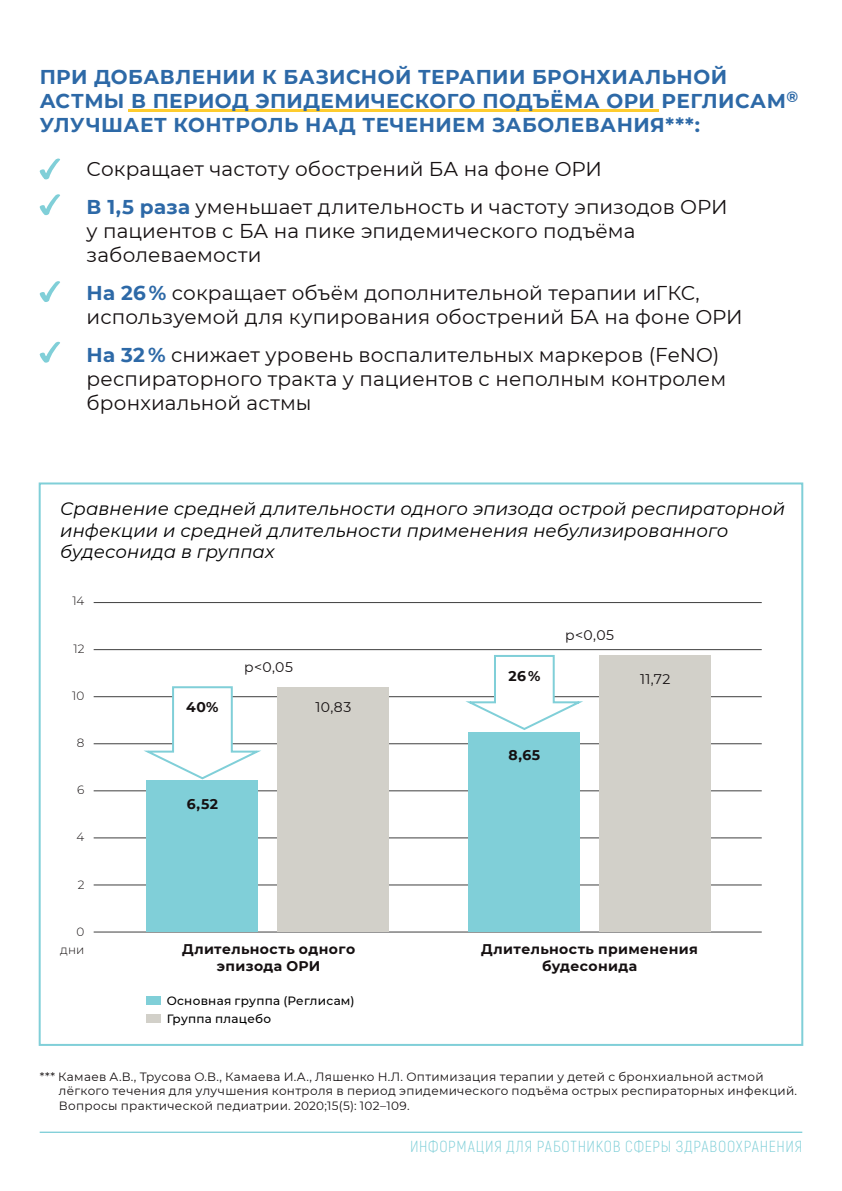
<style>
.page{position:relative;width:842px;height:1191px;background:#fff}
.page>*{position:absolute;margin:0;border:0;box-sizing:border-box;transform-origin:0 0}
.t1{font:20px/24px "Montserrat";letter-spacing:.005em;color:#151011}
.t2{font:700 20px/24px "Montserrat";letter-spacing:.02em;color:#2d69a7}
.t3{font:italic 18px/21.6px "Montserrat";letter-spacing:.005em;color:#000}
.t4{font:300 16px "Akrobat";letter-spacing:.045em;color:#80cfd8}
.t5{font:700 14px/16.8px "Montserrat";letter-spacing:.025em;color:#151011;text-align:center}
.t6{font:14px "Montserrat";letter-spacing:.035em;color:#151011}
.t7{font:12px/14.4px "Montserrat";letter-spacing:.025em;color:#151011}
.t8{font:500 12px/18px "Montserrat";letter-spacing:.02em;color:#000}
.t9{font:300 12px/18px "Montserrat";letter-spacing:.015em;color:#151011;text-align:right}
.s1{font-weight:700;color:#2d69a7}
</style>
<div class="page">
<hr style="left:94px;top:884px;width:668px;height:1px;background:#3f3f3f">
<hr style="left:94px;top:837px;width:668px;height:1px;background:#3f3f3f">
<hr style="left:94px;top:790px;width:668px;height:1px;background:#3f3f3f">
<hr style="left:94px;top:743px;width:668px;height:1px;background:#3f3f3f">
<hr style="left:94px;top:696px;width:668px;height:1px;background:#3f3f3f">
<hr style="left:94px;top:602px;width:668px;height:1px;background:#3f3f3f">
<hr style="left:94px;top:649px;width:668px;height:1px;background:#3f3f3f">
<hr style="left:94px;top:931px;width:668px;height:1px;background:#3f3f3f">
<hr style="left:128px;top:109px;width:530px;height:3px;background:#fecc2e">
<hr style="left:40px;top:1131px;width:762px;height:2px;background:#80cfd8">
<svg style="left:39px;top:158px;width:21px;height:22px"></svg>
<svg style="left:39px;top:194px;width:21px;height:22px"></svg>
<svg style="left:39px;top:281px;width:21px;height:21px"></svg>
<svg style="left:39px;top:342px;width:21px;height:21px"></svg>
<div style="left:278px;top:687px;width:111px;height:245px;background:#d2d0c9"></div>
<div style="left:469px;top:732px;width:111px;height:200px;background:#80cfd8"></div>
<div style="left:599px;top:656px;width:112px;height:276px;background:#d2d0c9"></div>
<div style="left:147px;top:996px;width:14px;height:9px;background:#80cfd8"></div>
<div style="left:147px;top:1014px;width:14px;height:9px;background:#d2d0c9"></div>
<div style="left:147px;top:780px;width:111px;height:152px;background:#80cfd8"></div>
<svg style="left:139px;top:686px;width:127px;height:94px"></svg>
<svg style="left:461px;top:655px;width:127px;height:75px"></svg>
<p class="t2" style="left:40px;top:63px;width:760px">ПРИ ДОБАВЛЕНИИ К БАЗИСНОЙ ТЕРАПИИ БРОНХИАЛЬНОЙ<br>АСТМЫ В ПЕРИОД ЭПИДЕМИЧЕСКОГО ПОДЪЁМА ОРИ РЕГЛИСАМ<sup>®<br></sup>УЛУЧШАЕТ КОНТРОЛЬ НАД ТЕЧЕНИЕМ ЗАБОЛЕВАНИЯ***:</p>
<p class="t1" style="left:87px;top:149px;width:642px;line-height:38px">Сокращает частоту обострений БА на фоне ОРИ<br><span class="s1">В 1,5 раза</span> уменьшает длительность и частоту эпизодов ОРИ</p>
<p class="t1" style="left:87px;top:218px;width:550px">у пациентов с БА на пике эпидемического подъёма заболеваемости</p>
<p class="t1" style="left:87px;top:280px;width:657px"><span class="s1">На 26 %</span> сокращает объём дополнительной терапии иГКС, используемой для купирования обострений БА на фоне ОРИ</p>
<p class="t1" style="left:87px;top:342px;width:641px"><span class="s1">На 32 %</span> снижает уровень воспалительных маркеров (FeNO) респираторного тракта у пациентов с неполным контролем бронхиальной астмы</p>
<p class="t3" style="left:60px;top:497px;width:726px">Сравнение средней длительности одного эпизода острой респираторной инфекции и средней длительности применения небулизированного будесонида в группах</p>
<p class="t9" style="left:72px;top:591px;width:14px">14</p>
<p class="t9" style="left:73px;top:639px;width:13px">12</p>
<p class="t9" style="left:72px;top:686px;width:14px">10</p>
<p class="t9" style="left:77px;top:733px;width:9px">8</p>
<p class="t9" style="left:77px;top:780px;width:9px">6</p>
<p class="t9" style="left:77px;top:828px;width:9px">4</p>
<p class="t9" style="left:78px;top:875px;width:8px">2</p>
<p class="t9" style="left:60px;top:922px;width:26px">0 дни</p>
<p class="t5" style="left:186px;top:698px;width:34px">40%</p>
<p class="t6" style="left:244px;top:657px;width:50px">p&lt;0,05</p>
<p class="t6" style="left:315px;top:698px;width:37px">10,83</p>
<p class="t5" style="left:187px;top:794px;width:33px">6,52</p>
<p class="t5" style="left:508px;top:667px;width:33px">26%</p>
<p class="t6" style="left:565px;top:625px;width:50px">p&lt;0,05</p>
<p class="t5" style="left:508px;top:746px;width:33px">8,65</p>
<p class="t6" style="left:640px;top:669px;width:32px">11,72</p>
<p class="t5" style="left:182px;top:940px;width:175px">Длительность одного эпизода ОРИ</p>
<p class="t5" style="left:481px;top:940px;width:218px">Длительность применения будесонида</p>
<p class="t8" style="left:167px;top:991px;width:189px">Основная группа (Реглисам)<br>Группа плацебо</p>
<p class="t7" style="left:59px;top:1069px;width:740px;text-indent:-19px">*** Камаев А.В., Трусова О.В., Камаева И.А., Ляшенко Н.Л. Оптимизация терапии у детей с бронхиальной астмой лёгкого течения для улучшения контроля в период эпидемического подъёма острых респираторных инфекций.<br>Вопросы практической педиатрии. 2020;15(5): 102–109.</p>
<p class="t4" style="left:410px;top:1136px;width:394px">ИНФОРМАЦИЯ ДЛЯ РАБОТНИКОВ СФЕРЫ ЗДРАВООХРАНЕНИЯ</p>
</div>
